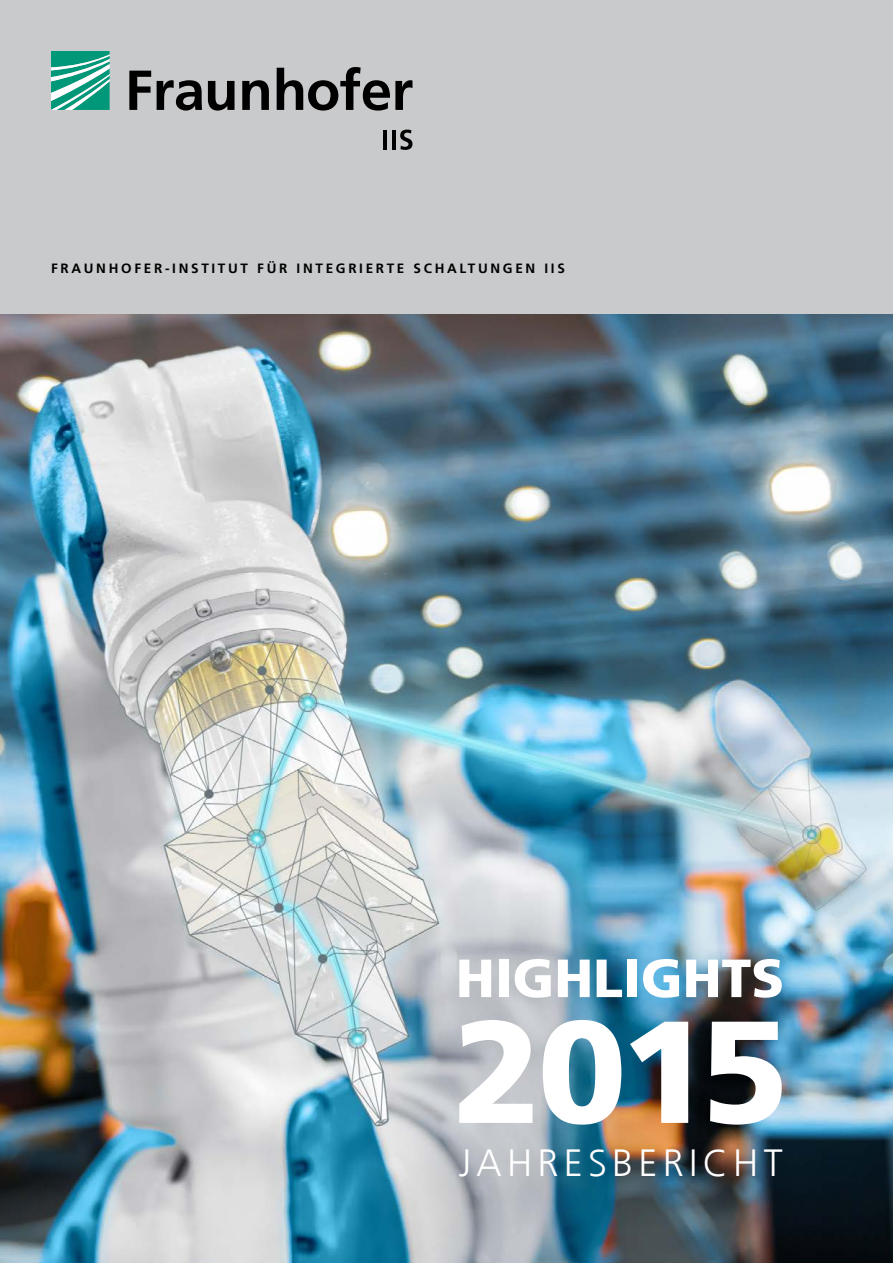
<style>
.page{position:relative;width:893px;height:1263px;background:#fff}
.page>*{position:absolute;margin:0;border:0;box-sizing:border-box;transform-origin:0 0}
.t1{font:900 145.05px "Frutiger LT Com";color:#fff}
.t2{font:900 53.7px "Frutiger LT Com";color:#fff}
.t3{font:300 37.8px "Frutiger LT Com";letter-spacing:.14em;color:#fff}
.t4{font:700 13.5px "Frutiger LT Com";letter-spacing:.2em;color:#000}
</style>
<div class="page">
<div style="left:0;top:0;width:893px;height:315px;background:#c8cacc"></div>
<img style="left:0;top:315px;width:893px;height:948px">
<svg style="left:51px;top:51px;width:59px;height:59px;background:#4bb5a0"></svg>
<svg style="left:129px;top:67px;width:283px;height:44px"></svg>
<hr style="left:383px;top:130px;width:4px;height:20px;background:#000">
<hr style="left:392px;top:130px;width:4px;height:20px;background:#000">
<svg style="left:400px;top:130px;width:12px;height:20px"></svg>
<p class="t4" style="left:51px;top:260px;width:515px">FRAUNHOFER-INSTITUT FÜR INTEGRIERTE SCHALTUNGEN IIS</p>
<h2 class="t2" style="left:456px;top:946px;width:330px">HIGHLIGHTS</h2>
<h1 class="t1" style="left:453px;top:985px;width:337px">2015</h1>
<h3 class="t3" style="left:459px;top:1140px;width:325px">JAHRESBERICHT</h3>
</div>
